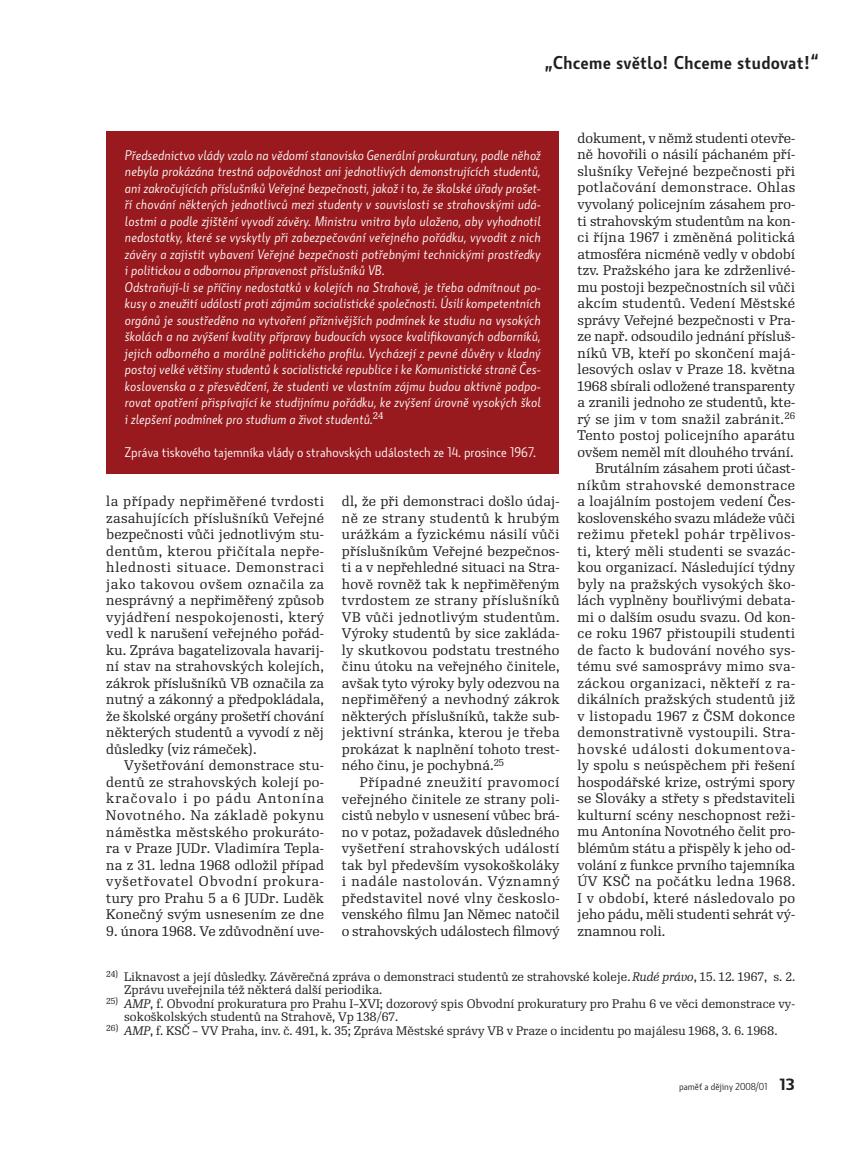
<style>
.page{position:relative;width:859px;height:1149px;background:#fff}
.page>*{position:absolute;margin:0;border:0;box-sizing:border-box;transform-origin:0 0}
.t1{font:700 18px "Botanika Lite CE";color:#231f20}
.t2{font:13.5px/16.5px "Re Public Book CE";letter-spacing:.01em;color:#231f20;text-align:justify}
.t3{font:italic 13.5px/16.5px "Botanika Lite CE";letter-spacing:.005em;color:#fff}
.t4{font:13.5px "Re Public Book CE";letter-spacing:.03em;color:#231f20}
.t5{font:13.5px "Botanika Lite CE";color:#fff}
.t6{font:13.5px "Re Public Book CE";letter-spacing:.04em;color:#231f20}
.t7{font:13.5px "Re Public Book CE";letter-spacing:.045em;color:#231f20}
.t8{font:13.5px "Re Public Book CE";letter-spacing:.035em;color:#231f20}
.t9{font:13.5px "Re Public Book CE";letter-spacing:.06em;color:#231f20}
.t10{font:12px/13.5px "Re Public Book CE";color:#231f20}
.t11{font:9.75px "Botanika Lite CE";color:#231f20}
.s1{font-style:italic}
.s2{font-family:"Botanika Demi CE";font-weight:700;font-size:15.75px}
</style>
<div class="page">
<div style="left:106px;top:131px;width:453px;height:342px;background:#981a1e"></div>
<h1 class="t1" style="left:545px;top:56px;width:275px">„Chceme světlo! Chceme studovat!“</h1>
<p class="t2" style="left:577px;top:131px;width:219px">dokument, v němž studenti otevře-</p>
<p class="t2" style="left:577px;top:147px;width:219px">ně hovořili o násilí páchaném pří-</p>
<p class="t2" style="left:577px;top:164px;width:219px">slušníky Veřejné bezpečnosti při</p>
<p class="t4" style="left:577px;top:182px;width:219px">potlačování demonstrace. Ohlas</p>
<p class="t2" style="left:577px;top:197px;width:219px">vyvolaný policejním zásahem pro-</p>
<p class="t2" style="left:577px;top:213px;width:219px">ti strahovským studentům na kon-</p>
<p class="t2" style="left:577px;top:230px;width:219px">ci října 1967 i změněná politická</p>
<p class="t2" style="left:577px;top:246px;width:219px">atmosféra nicméně vedly v období</p>
<p class="t2" style="left:577px;top:263px;width:219px">tzv. Pražského jara ke zdrženlivé-</p>
<p class="t2" style="left:577px;top:279px;width:219px">mu postoji bezpečnostních sil vůči</p>
<p class="t2" style="left:577px;top:296px;width:219px">akcím studentů. Vedení Městské</p>
<p class="t2" style="left:577px;top:312px;width:219px">správy Veřejné bezpečnosti v Pra-</p>
<p class="t2" style="left:577px;top:329px;width:219px">ze např. odsoudilo jednání přísluš-</p>
<p class="t2" style="left:577px;top:345px;width:219px">níků VB, kteří po skončení majá-</p>
<p class="t2" style="left:577px;top:362px;width:219px">lesových oslav v Praze 18. května</p>
<p class="t2" style="left:577px;top:378px;width:219px">1968 sbírali odložené transparenty</p>
<p class="t2" style="left:577px;top:395px;width:219px">a zranili jednoho ze studentů, kte-</p>
<p class="t2" style="left:577px;top:411px;width:219px">rý se jim v tom snažil zabránit.<sup>26</sup></p>
<p class="t2" style="left:577px;top:428px;width:219px">Tento postoj policejního aparátu</p>
<p class="t2" style="left:577px;top:444px;width:218px">ovšem neměl mít dlouhého trvání.</p>
<p class="t2" style="left:595px;top:461px;width:201px">Brutálním zásahem proti účast-</p>
<p class="t6" style="left:577px;top:479px;width:219px">níkům strahovské demonstrace</p>
<p class="t2" style="left:577px;top:494px;width:219px">a loajálním postojem vedení Čes-</p>
<p class="t2" style="left:577px;top:510px;width:219px">koslovenského svazu mládeže vůči</p>
<p class="t7" style="left:577px;top:528px;width:219px">režimu přetekl pohár trpělivos-</p>
<p class="t2" style="left:577px;top:543px;width:219px">ti, který měli studenti se svazác-</p>
<p class="t2" style="left:577px;top:560px;width:219px">kou organizací. Následující týdny</p>
<p class="t2" style="left:577px;top:576px;width:219px">byly na pražských vysokých ško-</p>
<p class="t2" style="left:577px;top:593px;width:219px">lách vyplněny bouřlivými debata-</p>
<p class="t2" style="left:577px;top:609px;width:219px">mi o dalším osudu svazu. Od kon-</p>
<p class="t2" style="left:577px;top:626px;width:219px">ce roku 1967 přistoupili studenti</p>
<p class="t4" style="left:577px;top:644px;width:219px">de facto k budování nového sys-</p>
<p class="t2" style="left:577px;top:659px;width:219px">tému své samosprávy mimo sva-</p>
<p class="t8" style="left:577px;top:677px;width:219px">záckou organizaci, někteří z ra-</p>
<p class="t2" style="left:577px;top:692px;width:219px">dikálních pražských studentů již</p>
<p class="t4" style="left:577px;top:710px;width:219px">v listopadu 1967 z ČSM dokonce</p>
<p class="t4" style="left:577px;top:726px;width:219px">demonstrativně vystoupili. Stra-</p>
<p class="t9" style="left:577px;top:743px;width:219px">hovské události dokumentova-</p>
<p class="t2" style="left:577px;top:758px;width:219px">ly spolu s neúspěchem při řešení</p>
<p class="t2" style="left:577px;top:774px;width:219px">hospodářské krize, ostrými spory</p>
<p class="t2" style="left:577px;top:791px;width:219px">se Slováky a střety s představiteli</p>
<p class="t2" style="left:577px;top:807px;width:219px">kulturní scény neschopnost reži-</p>
<p class="t2" style="left:577px;top:824px;width:219px">mu Antonína Novotného čelit pro-</p>
<p class="t2" style="left:577px;top:840px;width:219px">blémům státu a přispěly k jeho od-</p>
<p class="t2" style="left:577px;top:857px;width:219px">volání z funkce prvního tajemníka</p>
<p class="t6" style="left:577px;top:875px;width:219px">ÚV KSČ na počátku ledna 1968.</p>
<p class="t4" style="left:577px;top:891px;width:219px">I v období, které následovalo po</p>
<p class="t2" style="left:577px;top:906px;width:219px">jeho pádu, měli studenti sehrát vý-</p>
<p class="t2" style="left:577px;top:923px;width:89px">znamnou roli.</p>
<p class="t10" style="left:124px;top:970px;width:672px;text-indent:-18px"><sup>24)</sup> Liknavost a její důsledky. Závěrečná zpráva o demonstraci studentů ze strahovské koleje. <span class="s1">Rudé právo</span>, 15. 12. 1967, s. 2.<br>Zprávu uveřejnila též některá další periodika.</p>
<p class="t10" style="left:124px;top:997px;width:672px;text-indent:-18px"><sup>25)</sup> <span class="s1">AMP</span>, f. Obvodní prokuratura pro Prahu I–XVI; dozorový spis Obvodní prokuratury pro Prahu 6 ve věci demonstrace vy&shy;sokoškolských studentů na Strahově, Vp 138/67.</p>
<p class="t10" style="left:106px;top:1024px;width:673px"><sup>26)</sup> <span class="s1">AMP</span>, f. KSČ – VV Praha, inv. č. 491, k. 35; Zpráva Městské správy VB v Praze o incidentu po majálesu 1968, 3. 6. 1968.</p>
<p class="t3" style="left:125px;top:148px;width:417px">Předsednictvo vlády vzalo na vědomí stanovisko Generální prokuratury, podle něhož nebyla prokázána trestná odpovědnost ani jednotlivých demonstrujících studentů, ani zakročujících příslušníků Veřejné bezpečnosti, jakož i to, že školské úřady prošet&shy;ří chování některých jednotlivců mezi studenty v souvislosti se strahovskými udá&shy;lostmi a podle zjištění vyvodí závěry. Ministru vnitra bylo uloženo, aby vyhodnotil nedostatky, které se vyskytly při zabezpečování veřejného pořádku, vyvodit z nich závěry a zajistit vybavení Veřejné bezpečnosti potřebnými technickými prostředky i politickou a odbornou připravenost příslušníků VB.<br>Odstraňují-li se příčiny nedostatků v kolejích na Strahově, je třeba odmítnout po&shy;kusy o zneužití událostí proti zájmům socialistické společnosti. Úsilí kompetentních orgánů je soustředěno na vytvoření příznivějších podmínek ke studiu na vysokých školách a na zvýšení kvality přípravy budoucích vysoce kvalifikovaných odborníků, jejich odborného a morálně politického profilu. Vycházejí z pevné důvěry v kladný postoj velké většiny studentů k socialistické republice i ke Komunistické straně Čes&shy;koslovenska a z přesvědčení, že studenti ve vlastním zájmu budou aktivně podpo&shy;rovat opatření přispívající ke studijnímu pořádku, ke zvýšení úrovně vysokých škol i zlepšení podmínek pro studium a život studentů.<sup>24</sup></p>
<p class="t5" style="left:125px;top:447px;width:412px">Zpráva tiskového tajemníka vlády o strahovských událostech ze 14. prosince 1967.</p>
<p class="t2" style="left:106px;top:494px;width:219px">la případy nepřiměřené tvrdosti zasahujících příslušníků Veřejné bezpečnosti vůči jednotlivým stu&shy;dentům, kterou přičítala nepře&shy;hlednosti situace. Demonstraci jako takovou ovšem označila za nesprávný a nepřiměřený způsob vyjádření nespokojenosti, který vedl k narušení veřejného pořád&shy;ku. Zpráva bagatelizovala havarij&shy;ní stav na strahovských kolejích, zákrok příslušníků VB označila za nutný a zákonný a předpokládala, že školské orgány prošetří chování některých studentů a vyvodí z něj důsledky (viz rámeček).</p>
<p class="t2" style="left:106px;top:758px;width:219px;text-indent:18px">Vyšetřování demonstrace stu&shy;dentů ze strahovských kolejí po&shy;kračovalo i po pádu Antonína Novotného. Na základě pokynu náměstka městského prokuráto&shy;ra v Praze JUDr. Vladimíra Tepla&shy;na z 31. ledna 1968 odložil případ vyšetřovatel Obvodní prokura&shy;tury pro Prahu 5 a 6 JUDr. Luděk Konečný svým usnesením ze dne</p>
<p class="t2" style="left:106px;top:923px;width:219px">9. února 1968. Ve zdůvodnění uve-</p>
<p class="t2" style="left:342px;top:494px;width:219px">dl, že při demonstraci došlo údaj&shy;ně ze strany studentů k hrubým urážkám a fyzickému násilí vůči příslušníkům Veřejné bezpečnos&shy;ti a v nepřehledné situaci na Stra&shy;hově rovněž tak k nepřiměřeným tvrdostem ze strany příslušníků VB vůči jednotlivým studentům.<br>Výroky studentů by sice zakláda&shy;ly skutkovou podstatu trestného činu útoku na veřejného činitele, avšak tyto výroky byly odezvou na nepřiměřený a nevhodný zákrok některých příslušníků, takže sub&shy;jektivní stránka, kterou je třeba prokázat k naplnění tohoto trest&shy;ného činu, je pochybná.<sup>25</sup></p>
<p class="t2" style="left:342px;top:774px;width:219px;text-indent:18px">Případné zneužití pravomocí veřejného činitele ze strany poli&shy;cistů nebylo v usnesení vůbec brá&shy;no v potaz, požadavek důsledného vyšetření strahovských událostí tak byl především vysokoškoláky i nadále nastolován. Významný představitel nové vlny českoslo&shy;venského filmu Jan Němec natočil o strahovských událostech filmový</p>
<p class="t11" style="left:679px;top:1082px;width:118px">paměť a dějiny 2008/01 <span class="s2">13</span></p>
</div>
